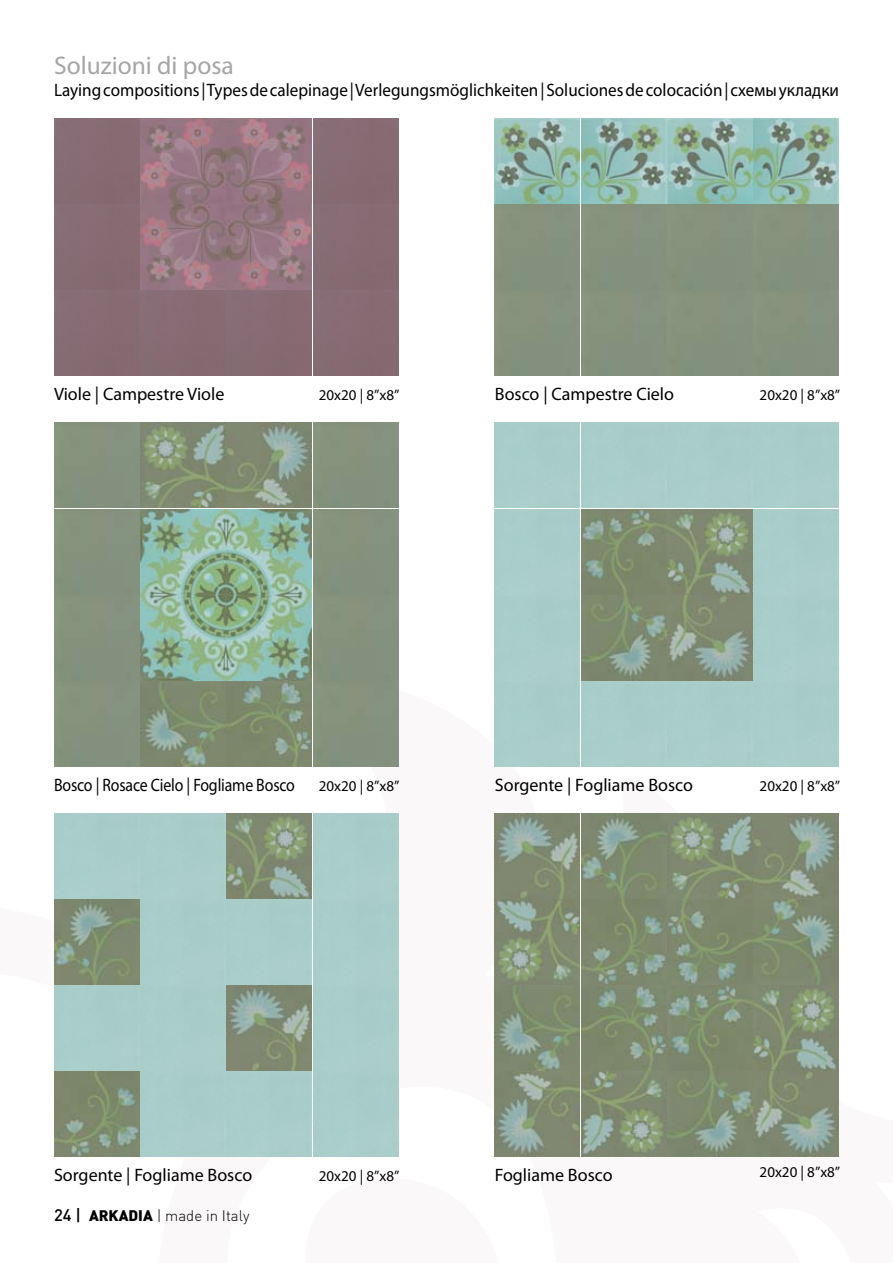
<style>
.page{position:relative;width:893px;height:1263px;background:#fff}
.page>*{position:absolute;margin:0;border:0;box-sizing:border-box;transform-origin:0 0}
.t1{font:25.5px "Myriad Pro";color:#a5a5a5}
.t2{font:18px "Myriad Pro";color:#000}
.t3{font:18px "Myriad Pro";color:#000;scale:.95 1}
.t4{font:18px "Myriad Pro";color:#000;scale:.88 1}
.t5{font:15px "Myriad Pro";color:#000}
.t6{font:300 15px "DIN";color:#000}
.s1{font-weight:500;font-size:16.5px}
.s2{font-weight:900}
</style>
<div class="page">
<svg style="left:54px;top:676px;width:785px;height:481px"></svg>
<img style="left:495px;top:118px;width:257px;height:171px">
<img style="left:754px;top:118px;width:85px;height:171px">
<img style="left:495px;top:423px;width:257px;height:343px">
<div style="left:754px;top:423px;width:85px;height:343px;background:#a8cdc9"></div>
<img style="left:54px;top:423px;width:171px;height:343px">
<img style="left:227px;top:423px;width:171px;height:343px">
<img style="left:54px;top:118px;width:171px;height:258px">
<img style="left:227px;top:118px;width:171px;height:258px">
<img style="left:54px;top:813px;width:171px;height:344px">
<img style="left:227px;top:813px;width:171px;height:344px">
<img style="left:495px;top:813px;width:171px;height:344px">
<img style="left:668px;top:813px;width:171px;height:344px">
<h1 class="t1" style="left:54px;top:50px;width:181px">Soluzioni di posa</h1>
<p class="t3" style="left:54px;top:78px;width:828px">Laying compositions | Types de calepinage | Verlegungsmöglichkeiten | Soluciones de colocación | схемы укладки</p>
<p class="t2" style="left:54px;top:383px;width:172px">Viole | Campestre Viole</p>
<p class="t5" style="left:319px;top:386px;width:82px">20x20 | 8”x8”</p>
<p class="t2" style="left:495px;top:383px;width:181px">Bosco | Campestre Cielo</p>
<p class="t5" style="left:760px;top:386px;width:82px">20x20 | 8”x8”</p>
<p class="t4" style="left:54px;top:774px;width:275px">Bosco | Rosace Cielo | Fogliame Bosco</p>
<p class="t5" style="left:319px;top:776px;width:82px">20x20 | 8”x8”</p>
<p class="t2" style="left:495px;top:774px;width:200px">Sorgente | Fogliame Bosco</p>
<p class="t5" style="left:760px;top:776px;width:82px">20x20 | 8”x8”</p>
<p class="t2" style="left:54px;top:1164px;width:200px">Sorgente | Fogliame Bosco</p>
<p class="t5" style="left:319px;top:1167px;width:82px">20x20 | 8”x8”</p>
<p class="t2" style="left:495px;top:1164px;width:119px">Fogliame Bosco</p>
<p class="t5" style="left:760px;top:1163px;width:82px">20x20 | 8”x8”</p>
<p class="t6" style="left:54px;top:1206px;width:197px"><span class="s1">24 |</span> <span class="s2">ARKADIA</span> | made in Italy</p>
</div>
